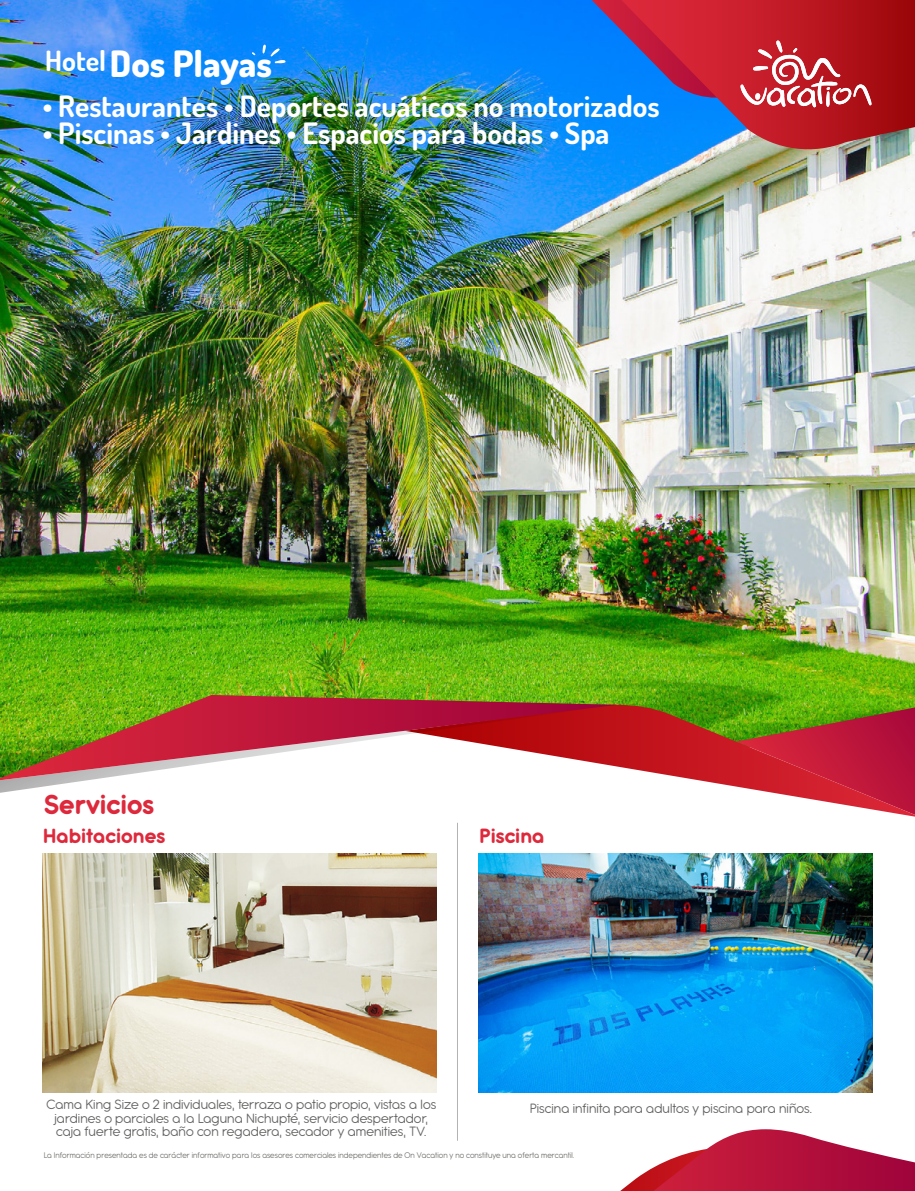
<style>
.page{position:relative;width:915px;height:1191px;background:#fff}
.page>*{position:absolute;margin:0;border:0;box-sizing:border-box;transform-origin:0 0}
.t1{font:800 36.45px "Dosis";color:#fff}
.t2{font:700 30px "Antipasto Pro";color:#dd293b}
.t3{font:700 29.4px "Dosis";color:#fff}
.t4{font:700 22.5px "Antipasto Pro";color:#dd293b}
.t5{font:14.7px/13.5px "Antipasto Pro";letter-spacing:.005em;color:#646463;text-align:center}
.t6{font:9px "Antipasto Pro";color:#71716e;scale:.96 1}
</style>
<div class="page">
<img style="left:478px;top:853px;width:394px;height:239px">
<hr style="left:457px;top:823px;width:1px;height:317px;background:#b3b3b3">
<img style="left:0;top:0;width:914px;height:705px">
<svg style="left:252px;top:44px;width:34px;height:19px"></svg>
<svg style="left:620px;top:1129px;width:294px;height:62px"></svg>
<svg style="left:621px;top:0;width:293px;height:155px;background:#7c4d6d"></svg>
<svg style="left:591px;top:0;width:280px;height:108px;background:#9d4065"></svg>
<img style="left:42px;top:853px;width:394px;height:239px">
<svg style="left:617px;top:705px;width:297px;height:111px"></svg>
<svg style="left:0;top:780px;width:88px;height:13px"></svg>
<svg style="left:0;top:695px;width:617px;height:85px"></svg>
<h1 class="t1" style="left:45px;top:40px;width:228px"><sup>Hotel</sup>Dos Playas</h1>
<h3 class="t3" style="left:43px;top:87px;width:618px">• Restaurantes • Deportes acuáticos no motorizados</h3>
<h3 class="t3" style="left:43px;top:115px;width:568px">• Piscinas • Jardines • Espacios para bodas • Spa</h3>
<h2 class="t2" style="left:44px;top:786px;width:112px">Servicios</h2>
<h3 class="t4" style="left:43px;top:822px;width:124px">Habitaciones</h3>
<h3 class="t4" style="left:479px;top:822px;width:67px">Piscina</h3>
<p class="t5" style="left:46px;top:1098px;width:391px">Cama King Size o 2 individuales, terraza o patio propio, vistas a los jardines o parciales a la Laguna Nichupté, servicio despertador, caja fuerte gratis, baño con regadera, secador y amenities, TV.</p>
<p class="t5" style="left:529px;top:1102px;width:284px">Piscina infinita para adultos y piscina para niños.</p>
<p class="t6" style="left:44px;top:1150px;width:554px">La Información presentada es de carácter informativo para los asesores comerciales independientes de On Vacation y no constituye una oferta mercantil.</p>
</div>
